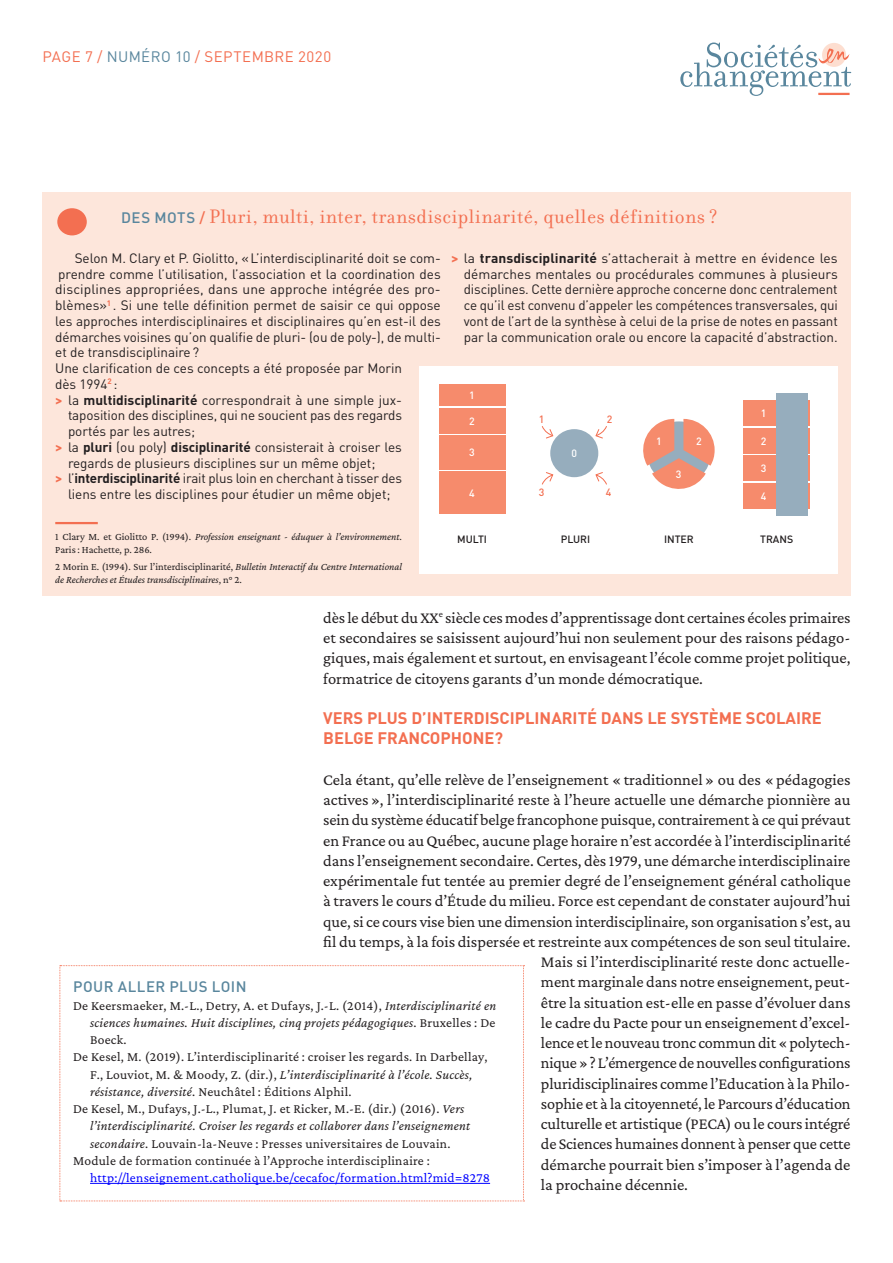
<style>
.page{position:relative;width:893px;height:1263px;background:#fff}
.page>*{position:absolute;margin:0;border:0;box-sizing:border-box;transform-origin:0 0}
.titrecentre{font:21px "Filosofia OT";letter-spacing:.02em;color:#f36f51}
.Texte{font:16.5px/20.2px "Crimson Pro";color:#231f20;text-align:justify}
.SoustitreOrange{font:700 16.5px/20.2px "DIN";color:#f36f51}
.titrecentre-2{font:15px "DIN";letter-spacing:.025em;color:#f36f51}
.titrecentre-3{font:500 15px "DIN";letter-spacing:.03em;color:#59869d}
.Texte_encadrémotduch{font:13.5px/15.8px "DIN";letter-spacing:-.005em;color:#231f20;text-align:justify}
.ref-pourallerplusloi{font:13.5px/17.2px "Crimson Pro";letter-spacing:.02em;color:#231f20}
.ref-pourallerplusloi-2{font:italic 13.5px/17.2px "Crimson Pro";letter-spacing:.02em;color:#231f20;text-align:justify}
.ref-pourallerplusloi-3{font:13.5px "Crimson Pro";letter-spacing:.02em;color:#00f}
.Noteenbasdepage{font:italic 10.5px/12.8px "Crimson Pro";color:#231f20}
.Noteenbasdepage-2{font:10.5px/12.8px "Crimson Pro";color:#231f20}
.surtitre_encadré{font:500 10.5px "DIN";color:#231f20}
.surtitre_encadré-2{font:500 10.5px "DIN";color:#fff}
.surtitre_encadré-3{font:500 10.5px "DIN";color:#f36f51}
.s1{color:#59869d}
.s2{font-family:"DIN";font-weight:500;font-size:15px;color:#59869d}
.s3{font-family:"DIN";font-weight:500;font-size:15px}
.s4{font-weight:700;color:#f36f51}
.s5{font-weight:700}
.s6{font-style:italic}
.s7{font-style:normal}
</style>
<div class="page">
<svg style="left:680px;top:43px;width:171px;height:53px"></svg>
<svg style="left:60px;top:965px;width:464px;height:236px"></svg>
<div style="left:43px;top:192px;width:808px;height:403px;background:#fde6db"></div>
<hr style="left:55px;top:522px;width:43px;height:2px;background:#f36f51">
<div style="left:57px;top:208px;width:30px;height:27px;background:#f36f51;border-radius:50%"></div>
<div style="left:419px;top:366px;width:419px;height:208px;background:#fff"></div>
<div style="left:439px;top:472px;width:67px;height:42px;background:#f68b6c"></div>
<div style="left:439px;top:384px;width:67px;height:22px;background:#f68b6c"></div>
<div style="left:439px;top:408px;width:67px;height:25px;background:#f68b6c"></div>
<div style="left:439px;top:435px;width:67px;height:34px;background:#f68b6c"></div>
<div style="left:550px;top:429px;width:48px;height:48px;background:#96adbd;border-radius:50%"></div>
<svg style="left:541px;top:426px;width:13px;height:13px"></svg>
<svg style="left:542px;top:472px;width:12px;height:13px"></svg>
<svg style="left:595px;top:426px;width:12px;height:13px"></svg>
<svg style="left:595px;top:472px;width:12px;height:13px"></svg>
<svg style="left:643px;top:419px;width:72px;height:70px"></svg>
<div style="left:743px;top:400px;width:67px;height:26px;background:#f68b6c"></div>
<div style="left:743px;top:428px;width:67px;height:26px;background:#f68b6c"></div>
<div style="left:743px;top:456px;width:67px;height:25px;background:#f68b6c"></div>
<div style="left:743px;top:483px;width:67px;height:26px;background:#f68b6c"></div>
<div style="left:776px;top:393px;width:31px;height:122px;background:#96adbd"></div>
<p class="titrecentre-2" style="left:43px;top:48px;width:290px">PAGE 7 / <span class="s1">NUMÉRO 10</span> / SEPTEMBRE 2020</p>
<p class="titrecentre" style="left:121px;top:205px;width:599px"><span class="s2">DES MOTS</span> <span class="s3">/</span> Pluri, multi, inter, transdisciplinarité, quelles définitions ?</p>
<p class="Texte_encadrémotduch" style="left:55px;top:250px;width:387px;text-indent:20px">Selon M. Clary et P. Giolitto, «L’interdisciplinarité doit se com&shy;prendre comme l’utilisation, l’association et la coordination des disciplines appropriées, dans une approche intégrée des pro&shy;blèmes»<sup>1</sup> . Si une telle définition permet de saisir ce qui oppose les approches interdisciplinaires et disciplinaires qu’en est-il des démarches voisines qu’on qualifie de pluri- (ou de poly-), de multi&shy;et de transdisciplinaire?</p>
<p class="Texte_encadrémotduch" style="left:55px;top:361px;width:348px">Une clarification de ces concepts a été proposée par Morin dès 1994<sup>2</sup> :</p>
<p class="Texte_encadrémotduch" style="left:68px;top:392px;width:336px;text-indent:-13px"><span class="s4">&gt;</span> la <span class="s5">multidisciplinarité</span> correspondrait à une simple jux&shy;taposition des disciplines, qui ne soucient pas des regards portés par les autres;</p>
<p class="Texte_encadrémotduch" style="left:68px;top:439px;width:335px;text-indent:-13px"><span class="s4">&gt;</span> la <span class="s5">pluri</span> (ou poly) <span class="s5">disciplinarité</span> consisterait à croiser les regards de plusieurs disciplines sur un même objet;</p>
<p class="Texte_encadrémotduch" style="left:55px;top:471px;width:348px;text-align:center"><span class="s4">&gt;</span> l’<span class="s5">interdisciplinarité</span> irait plus loin en cherchant à tisser des liens entre les disciplines pour étudier un même objet;</p>
<p class="Noteenbasdepage-2" style="left:55px;top:530px;width:348px">1 Clary M. et Giolitto P. (1994). <span class="s6">Profession enseignant - éduquer à l’environnement</span>.<br>Paris : Hachette, p. 286.</p>
<p class="Noteenbasdepage" style="left:55px;top:560px;width:348px"><span class="s7">2 Morin E. (1994). Sur l’interdisciplinarité,</span> Bulletin Interactif du Centre International de Recherches et Études transdisciplinaires<span class="s7">, n° 2.</span></p>
<p class="Texte_encadrémotduch" style="left:464px;top:250px;width:376px;text-indent:-13px"><span class="s4">&gt;</span> la <span class="s5">transdisciplinarité</span> s’attacherait à mettre en évidence les démarches mentales ou procédurales communes à plusieurs disciplines. Cette dernière approche concerne donc centralement ce qu’il est convenu d’appeler les compétences transversales, qui vont de l’art de la synthèse à celui de la prise de notes en passant par la communication orale ou encore la capacité d’abstraction.</p>
<p class="surtitre_encadré-2" style="left:469px;top:388px;width:7px">1</p>
<p class="surtitre_encadré-2" style="left:469px;top:414px;width:7px">2</p>
<p class="surtitre_encadré-2" style="left:469px;top:446px;width:7px">3</p>
<p class="surtitre_encadré-2" style="left:469px;top:486px;width:7px">4</p>
<p class="surtitre_encadré-2" style="left:761px;top:406px;width:7px">1</p>
<p class="surtitre_encadré-2" style="left:761px;top:434px;width:7px">2</p>
<p class="surtitre_encadré-2" style="left:761px;top:461px;width:7px">3</p>
<p class="surtitre_encadré-2" style="left:761px;top:489px;width:7px">4</p>
<p class="surtitre_encadré-3" style="left:607px;top:412px;width:7px">2</p>
<p class="surtitre_encadré-3" style="left:539px;top:412px;width:7px">1</p>
<p class="surtitre_encadré-2" style="left:656px;top:434px;width:7px">1</p>
<p class="surtitre_encadré-2" style="left:696px;top:434px;width:7px">2</p>
<p class="surtitre_encadré-2" style="left:676px;top:467px;width:7px">3</p>
<p class="surtitre_encadré-2" style="left:571px;top:446px;width:7px">0</p>
<p class="surtitre_encadré-3" style="left:539px;top:485px;width:7px">3</p>
<p class="surtitre_encadré-3" style="left:606px;top:485px;width:7px">4</p>
<p class="surtitre_encadré" style="left:760px;top:532px;width:35px">TRANS</p>
<p class="surtitre_encadré" style="left:457px;top:532px;width:31px">MULTI</p>
<p class="surtitre_encadré" style="left:561px;top:532px;width:31px">PLURI</p>
<p class="surtitre_encadré" style="left:664px;top:532px;width:31px">INTER</p>
<p class="Texte" style="left:323px;top:607px;width:529px">dès le début du XX<sup>e</sup> siècle ces modes d’apprentissage dont certaines écoles primaires et secondaires se saisissent aujourd’hui non seulement pour des raisons pédago&shy;giques, mais également et surtout, en envisageant l’école comme projet politique, formatrice de citoyens garants d’un monde démocratique.</p>
<p class="SoustitreOrange" style="left:323px;top:707px;width:500px">VERS PLUS D’INTERDISCIPLINARITÉ DANS LE SYSTÈME SCOLAIRE<br>BELGE FRANCOPHONE?</p>
<p class="Texte" style="left:323px;top:769px;width:529px">Cela étant, qu’elle relève de l’enseignement « traditionnel » ou des « pédagogies actives », l’interdisciplinarité reste à l’heure actuelle une démarche pionnière au sein du système éducatif belge francophone puisque, contrairement à ce qui prévaut en France ou au Québec, aucune plage horaire n’est accordée à l’interdisciplinarité dans l’enseignement secondaire. Certes, dès 1979, une démarche interdisciplinaire expérimentale fut tentée au premier degré de l’enseignement général catholique à travers le cours d’Étude du milieu. Force est cependant de constater aujourd’hui que, si ce cours vise bien une dimension interdisciplinaire, son organisation s’est, au fil du temps, à la fois dispersée et restreinte aux compétences de son seul titulaire.</p>
<p class="Texte" style="left:541px;top:951px;width:311px">Mais si l’interdisciplinarité reste donc actuelle&shy;ment marginale dans notre enseignement, peut&shy;être la situation est-elle en passe d’évoluer dans le cadre du Pacte pour un enseignement d’excel&shy;lence et le nouveau tronc commun dit « polytech&shy;nique » ? L’émergence de nouvelles configurations pluridisciplinaires comme l’Education à la Philo&shy;sophie et à la citoyenneté, le Parcours d’éducation culturelle et artistique (PECA) ou le cours intégré de Sciences humaines donnent à penser que cette démarche pourrait bien s’imposer à l’agenda de la prochaine décennie.</p>
<p class="titrecentre-3" style="left:73px;top:977px;width:175px">POUR ALLER PLUS LOIN</p>
<p class="ref-pourallerplusloi-2" style="left:90px;top:996px;width:408px;text-indent:-17px"><span class="s7">De Keersmaeker, M.-L., Detry, A. et Dufays, J.-L. (2014),</span> Interdisciplinarité en sciences humaines. Huit disciplines, cinq projets pédagogiques<span class="s7">. Bruxelles : De Boeck.</span></p>
<p class="ref-pourallerplusloi" style="left:90px;top:1048px;width:399px;text-indent:-17px">De Kesel, M. (2019). L’interdisciplinarité : croiser les regards. In Darbellay,<br>F., Louviot, M. &amp; Moody, Z. (dir.), <span class="s6">L’interdisciplinarité à l’école. Succès, résistance, diversité</span>. Neuchâtel : Éditions Alphil.</p>
<p class="ref-pourallerplusloi" style="left:90px;top:1100px;width:382px;text-indent:-17px">De Kesel, M., Dufays, J.-L., Plumat, J. et Ricker, M.-E. (dir.) (2016). <span class="s6">Vers l’interdisciplinarité. Croiser les regards et collaborer dans l’enseignement secondaire</span>. Louvain-la-Neuve : Presses universitaires de Louvain.</p>
<p class="ref-pourallerplusloi" style="left:73px;top:1151px;width:358px">Module de formation continuée à l’Approche interdisciplinaire :</p>
<p class="ref-pourallerplusloi-3" style="left:90px;top:1169px;width:401px">http://lenseignement.catholique.be/cecafoc/formation.html?mid=8278</p>
</div>
